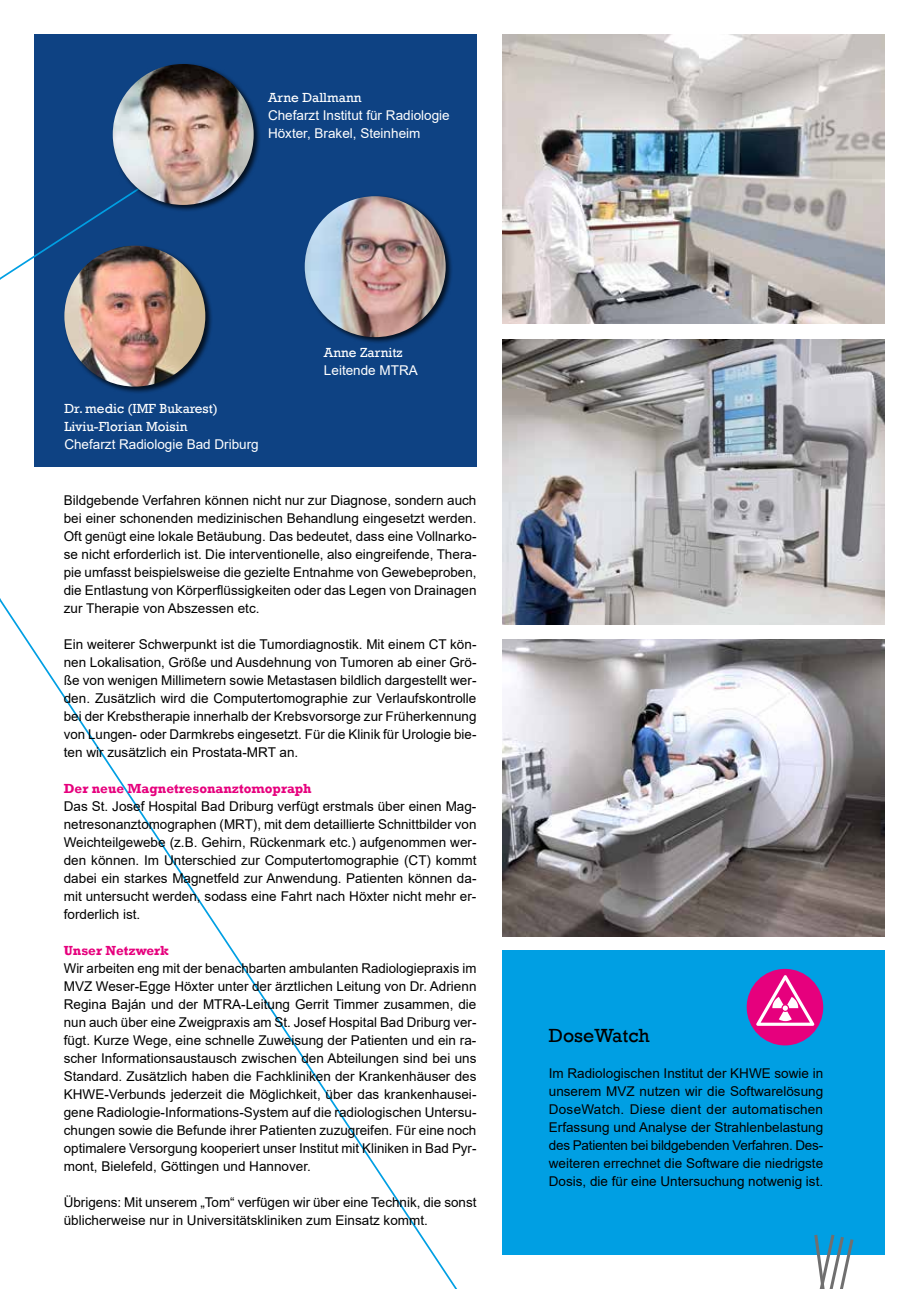
<style>
.page{position:relative;width:919px;height:1289px;background:#fff}
.page>*{position:absolute;margin:0;border:0;box-sizing:border-box;transform-origin:0 0}
.t1{font:19.5px "Rockwell";color:#000}
.t2{font:13.5px/18px "Arial";color:#000;text-align:justify}
.t3{font:13.5px/18px "Arial";color:#fff}
.t4{font:13.5px/18px "Rockwell";color:#fff}
.t5{font:700 13.5px "Rockwell";color:#e6007d}
</style>
<div class="page">
<img style="left:502px;top:339px;width:382px;height:285px">
<img style="left:502px;top:639px;width:382px;height:297px">
<img style="left:502px;top:34px;width:382px;height:289px">
<div style="left:34px;top:34px;width:442px;height:432px;background:#0e4283"></div>
<div style="left:502px;top:950px;width:382px;height:304px;background:#009fe3"></div>
<div style="left:746px;top:968px;width:77px;height:77px;background:#e6007d;border-radius:50%"></div>
<svg style="left:756px;top:975px;width:58px;height:50px"></svg>
<div style="left:303px;top:194px;width:150px;height:151px;background:#000;opacity:.75"></div>
<img style="left:305px;top:196px;width:140px;height:141px;border-radius:70px">
<svg style="left:812px;top:1234px;width:43px;height:54px"></svg>
<div style="left:63px;top:244px;width:150px;height:150px;background:#000;opacity:.75"></div>
<img style="left:64px;top:246px;width:141px;height:140px;border-radius:70px">
<svg style="left:0;top:206px;width:175px;height:261px"></svg>
<svg style="left:0;top:598px;width:457px;height:690px"></svg>
<div style="left:111px;top:62px;width:150px;height:150px;background:#000;opacity:.75"></div>
<img style="left:113px;top:64px;width:141px;height:141px;border-radius:70px">
<p class="t4" style="left:268px;top:89px;width:95px">Arne Dallmann</p>
<p class="t3" style="left:268px;top:106px;width:183px">Chefarzt Institut für Radiologie<br>Höxter, Brakel, Steinheim</p>
<p class="t4" style="left:64px;top:399px;width:155px">Dr. medic (IMF Bukarest)<br>Liviu-Florian Moisin</p>
<p class="t3" style="left:64px;top:435px;width:196px">Chefarzt Radiologie Bad Driburg</p>
<p class="t4" style="left:324px;top:343px;width:80px">Anne Zarnitz</p>
<p class="t3" style="left:324px;top:361px;width:95px">Leitende MTRA</p>
<p class="t2" style="left:64px;top:491px;width:414px">Bildgebende Verfahren können nicht nur zur Diagnose, sondern auch bei einer schonenden medizinischen Behandlung eingesetzt werden.<br>Oft genügt eine lokale Betäubung. Das bedeutet, dass eine Vollnarko&shy;se nicht erforderlich ist. Die interventionelle, also eingreifende, Thera&shy;pie umfasst beispielsweise die gezielte Entnahme von Gewebeproben, die Entlastung von Körperflüssigkeiten oder das Legen von Drainagen zur Therapie von Abszessen etc.</p>
<p class="t2" style="left:64px;top:635px;width:414px">Ein weiterer Schwerpunkt ist die Tumordiagnostik. Mit einem CT kön&shy;nen Lokalisation, Größe und Ausdehnung von Tumoren ab einer Grö&shy;ße von wenigen Millimetern sowie Metastasen bildlich dargestellt wer&shy;den. Zusätzlich wird die Computertomographie zur Verlaufskontrolle bei der Krebstherapie innerhalb der Krebsvorsorge zur Früherkennung von Lungen- oder Darmkrebs eingesetzt. Für die Klinik für Urologie bie&shy;ten wir zusätzlich ein Prostata-MRT an.</p>
<p class="t5" style="left:64px;top:780px;width:249px">Der neue Magnetresonanztomopraph</p>
<p class="t2" style="left:64px;top:797px;width:414px">Das St. Josef Hospital Bad Driburg verfügt erstmals über einen Mag&shy;netresonanztomographen (MRT), mit dem detaillierte Schnittbilder von Weichteilgewebe (z.B. Gehirn, Rückenmark etc.) aufgenommen wer&shy;den können. Im Unterschied zur Computertomographie (CT) kommt dabei ein starkes Magnetfeld zur Anwendung. Patienten können da&shy;mit untersucht werden, sodass eine Fahrt nach Höxter nicht mehr er&shy;forderlich ist.</p>
<p class="t5" style="left:64px;top:942px;width:107px">Unser Netzwerk</p>
<p class="t2" style="left:64px;top:959px;width:414px">Wir arbeiten eng mit der benachbarten ambulanten Radiologiepraxis im MVZ Weser-Egge Höxter unter der ärztlichen Leitung von Dr. Adrienn Regina Baján und der MTRA-Leitung Gerrit Timmer zusammen, die nun auch über eine Zweigpraxis am St. Josef Hospital Bad Driburg ver&shy;fügt. Kurze Wege, eine schnelle Zuweisung der Patienten und ein ra&shy;scher Informationsaustausch zwischen den Abteilungen sind bei uns Standard. Zusätzlich haben die Fachkliniken der Krankenhäuser des KHWE-Verbunds jederzeit die Möglichkeit, über das krankenhausei&shy;gene Radiologie-Informations-System auf die radiologischen Untersu&shy;chungen sowie die Befunde ihrer Patienten zuzugreifen. Für eine noch optimalere Versorgung kooperiert unser Institut mit Kliniken in Bad Pyr&shy;mont, Bielefeld, Göttingen und Hannover.</p>
<p class="t2" style="left:64px;top:1193px;width:414px">Übrigens: Mit unserem „Tom“ verfügen wir über eine Technik, die sonst üblicherweise nur in Universitätskliniken zum Einsatz kommt.</p>
<h1 class="t1" style="left:549px;top:1024px;width:102px">DoseWatch</h1>
<p class="t2" style="left:549px;top:1064px;width:276px">Im Radiologischen Institut der KHWE sowie in unserem MVZ nutzen wir die Softwarelösung DoseWatch. Diese dient der automatischen Erfassung und Analyse der Strahlenbelastung des Patienten bei bildgebenden Verfahren. Des&shy;weiteren errechnet die Software die niedrigste Dosis, die für eine Untersuchung notwenig ist.</p>
</div>
